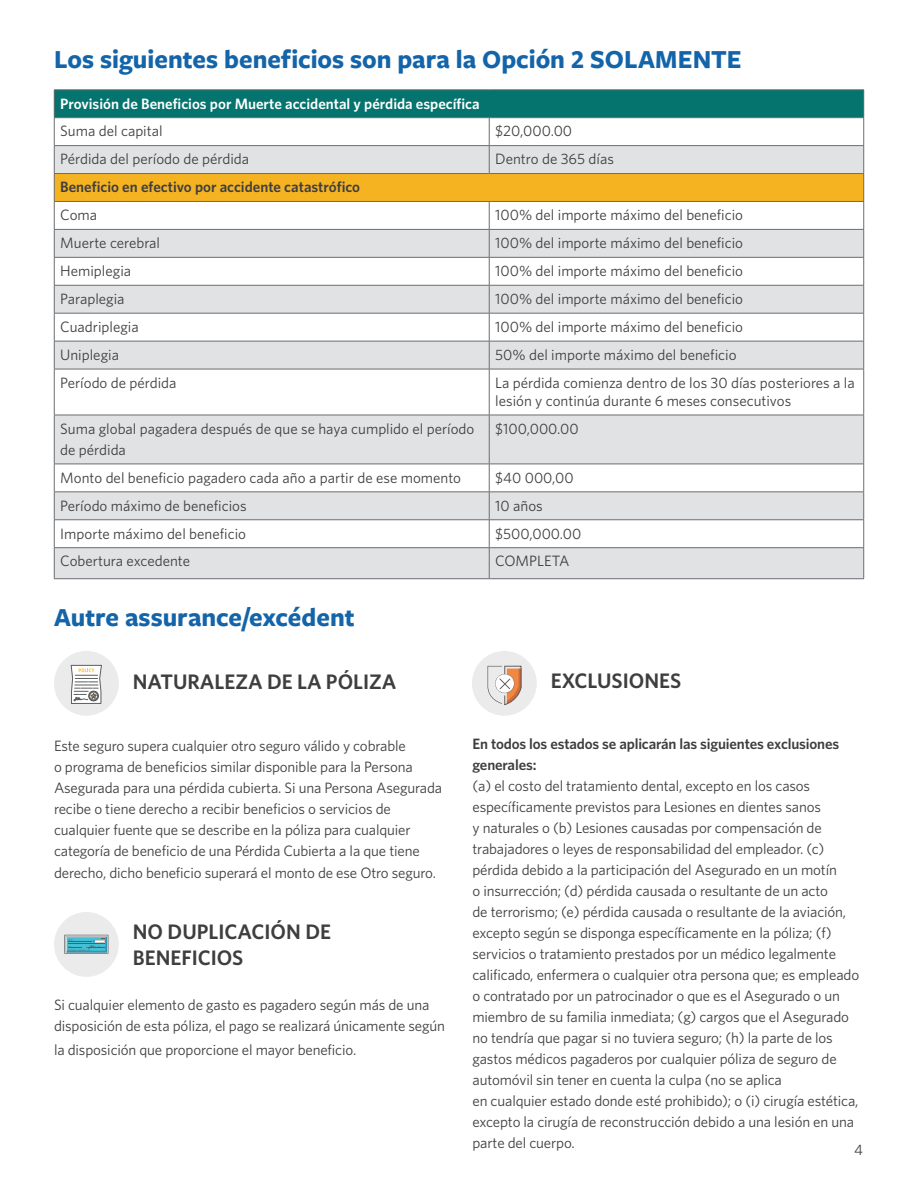
<style>
.page{position:relative;width:918px;height:1188px;background:#fff}
.page>*{position:absolute;margin:0;border:0;box-sizing:border-box;transform-origin:0 0}
._1_Section_Header{font:700 27px "Freight Sans Pro";color:#1364a9}
.t1{font:600 21px/25.5px "Whitney";color:#3e3e3f}
.t2{font:15px/21px "Whitney";letter-spacing:-.01em;color:#3e3e3f}
.t3{font:600 15px/21px "Whitney";letter-spacing:-.01em;color:#3e3e3f}
.t4{font:600 15px "Whitney";color:#fff}
</style>
<div class="page">
<div style="left:54px;top:90px;width:810px;height:28px;background:#05746e"></div>
<svg style="left:55px;top:146px;width:808px;height:432px;fill:#e1e2e4"></svg>
<div style="left:54px;top:174px;width:810px;height:27px;background:#f5b322"></div>
<hr style="left:54px;top:89px;width:435px;height:1px;background:#6c6d70">
<hr style="left:489px;top:89px;width:375px;height:1px;background:#6c6d70">
<hr style="left:54px;top:117px;width:435px;height:1px;background:#6c6d70">
<hr style="left:54px;top:201px;width:435px;height:1px;background:#6c6d70">
<hr style="left:54px;top:369px;width:1px;height:46px;background:#6c6d70">
<hr style="left:489px;top:369px;width:1px;height:46px;background:#6c6d70">
<hr style="left:863px;top:369px;width:1px;height:46px;background:#6c6d70">
<hr style="left:54px;top:145px;width:435px;height:1px;background:#6c6d70">
<hr style="left:54px;top:173px;width:435px;height:1px;background:#6c6d70">
<hr style="left:54px;top:229px;width:435px;height:1px;background:#6c6d70">
<hr style="left:54px;top:257px;width:435px;height:1px;background:#6c6d70">
<hr style="left:54px;top:285px;width:435px;height:1px;background:#6c6d70">
<hr style="left:54px;top:313px;width:435px;height:1px;background:#6c6d70">
<svg style="left:54px;top:90px;width:1px;height:279px"></svg>
<hr style="left:54px;top:341px;width:435px;height:1px;background:#6c6d70">
<svg style="left:489px;top:90px;width:375px;height:279px"></svg>
<hr style="left:54px;top:369px;width:435px;height:1px;background:#6c6d70">
<hr style="left:489px;top:369px;width:375px;height:1px;background:#6c6d70">
<hr style="left:54px;top:415px;width:1px;height:49px;background:#6c6d70">
<hr style="left:54px;top:415px;width:435px;height:1px;background:#6c6d70">
<hr style="left:489px;top:415px;width:375px;height:1px;background:#6c6d70">
<hr style="left:489px;top:415px;width:1px;height:49px;background:#6c6d70">
<hr style="left:863px;top:415px;width:1px;height:49px;background:#6c6d70">
<hr style="left:54px;top:464px;width:435px;height:1px;background:#6c6d70">
<hr style="left:489px;top:464px;width:375px;height:1px;background:#6c6d70">
<svg style="left:54px;top:464px;width:1px;height:83px"></svg>
<hr style="left:54px;top:492px;width:435px;height:1px;background:#6c6d70">
<hr style="left:489px;top:492px;width:375px;height:1px;background:#6c6d70">
<svg style="left:489px;top:464px;width:1px;height:83px"></svg>
<svg style="left:863px;top:464px;width:1px;height:83px"></svg>
<hr style="left:54px;top:520px;width:435px;height:1px;background:#6c6d70">
<hr style="left:489px;top:520px;width:375px;height:1px;background:#6c6d70">
<hr style="left:54px;top:548px;width:1px;height:30px;background:#6c6d70">
<hr style="left:54px;top:547px;width:435px;height:1px;background:#6c6d70">
<hr style="left:489px;top:547px;width:375px;height:1px;background:#6c6d70">
<hr style="left:489px;top:548px;width:1px;height:30px;background:#6c6d70">
<hr style="left:863px;top:548px;width:1px;height:30px;background:#6c6d70">
<hr style="left:54px;top:578px;width:435px;height:1px;background:#6c6d70">
<hr style="left:489px;top:578px;width:375px;height:1px;background:#6c6d70">
<div style="left:54px;top:651px;width:65px;height:65px;background:#ebebec;border-radius:50%"></div>
<svg style="left:70px;top:665px;width:32px;height:39px"></svg>
<div style="left:54px;top:912px;width:65px;height:65px;background:#ebebec;border-radius:50%"></div>
<svg style="left:64px;top:935px;width:44px;height:19px"></svg>
<div style="left:472px;top:651px;width:65px;height:65px;background:#ebebec;border-radius:50%"></div>
<svg style="left:488px;top:666px;width:34px;height:39px"></svg>
<p class="_1_Section_Header" style="left:54px;top:40px;width:689px">Los siguientes beneficios son para la Opción 2 SOLAMENTE</p>
<p class="t4" style="left:60px;top:93px;width:421px">Provisión de Beneficios por Muerte accidental y pérdida específica</p>
<p class="t2" style="left:60px;top:120px;width:104px">Suma del capital</p>
<p class="t2" style="left:495px;top:120px;width:78px">$20,000.00</p>
<p class="t2" style="left:60px;top:148px;width:190px">Pérdida del período de pérdida</p>
<p class="t2" style="left:495px;top:148px;width:120px">Dentro de 365 días</p>
<p class="t3" style="left:60px;top:176px;width:301px">Beneficio en efectivo por accidente catastrófico</p>
<p class="t2" style="left:60px;top:204px;width:38px">Coma</p>
<p class="t2" style="left:495px;top:204px;width:249px">100% del importe máximo del beneficio</p>
<p class="t2" style="left:60px;top:232px;width:101px">Muerte cerebral</p>
<p class="t2" style="left:495px;top:232px;width:249px">100% del importe máximo del beneficio</p>
<p class="t2" style="left:60px;top:260px;width:72px">Hemiplegia</p>
<p class="t2" style="left:495px;top:260px;width:249px">100% del importe máximo del beneficio</p>
<p class="t2" style="left:60px;top:288px;width:66px">Paraplegia</p>
<p class="t2" style="left:495px;top:288px;width:249px">100% del importe máximo del beneficio</p>
<p class="t2" style="left:60px;top:316px;width:80px">Cuadriplegia</p>
<p class="t2" style="left:495px;top:316px;width:249px">100% del importe máximo del beneficio</p>
<p class="t2" style="left:60px;top:344px;width:60px">Uniplegia</p>
<p class="t2" style="left:495px;top:344px;width:243px">50% del importe máximo del beneficio</p>
<p class="t2" style="left:60px;top:372px;width:118px">Período de pérdida</p>
<p class="t2" style="left:495px;top:373px;width:361px;line-height:18px">La pérdida comienza dentro de los 30 días posteriores a la lesión y continúa durante 6 meses consecutivos</p>
<p class="t2" style="left:60px;top:418px;width:416px">Suma global pagadera después de que se haya cumplido el período de pérdida</p>
<p class="t2" style="left:495px;top:418px;width:85px">$100,000.00</p>
<p class="t2" style="left:60px;top:467px;width:402px">Monto del beneficio pagadero cada año a partir de ese momento</p>
<p class="t2" style="left:495px;top:467px;width:80px">$40 000,00</p>
<p class="t2" style="left:60px;top:495px;width:188px">Período máximo de beneficios</p>
<p class="t2" style="left:495px;top:495px;width:49px">10 años</p>
<p class="t2" style="left:60px;top:522px;width:187px">Importe máximo del beneficio</p>
<p class="t2" style="left:495px;top:522px;width:88px">$500,000.00</p>
<p class="t2" style="left:60px;top:550px;width:131px">Cobertura excedente</p>
<p class="t2" style="left:495px;top:550px;width:76px">COMPLETA</p>
<p class="_1_Section_Header" style="left:54px;top:599px;width:302px">Autre assurance/excédent</p>
<p class="t1" style="left:133px;top:669px;width:265px">NATURALEZA DE LA PÓLIZA</p>
<p class="t2" style="left:54px;top:735px;width:390px">Este seguro supera cualquier otro seguro válido y cobrable<br>o programa de beneficios similar disponible para la Persona Asegurada para una pérdida cubierta. Si una Persona Asegurada recibe o tiene derecho a recibir beneficios o servicios de cualquier fuente que se describe en la póliza para cualquier categoría de beneficio de una Pérdida Cubierta a la que tiene derecho, dicho beneficio superará el monto de ese Otro seguro.</p>
<p class="t1" style="left:133px;top:919px;width:200px">NO DUPLICACIÓN DE<br>BENEFICIOS</p>
<p class="t2" style="left:54px;top:994px;width:393px">Si cualquier elemento de gasto es pagadero según más de una disposición de esta póliza, el pago se realizará únicamente según</p>
<p class="t2" style="left:54px;top:1039px;width:304px">la disposición que proporcione el mayor beneficio.</p>
<p class="t1" style="left:551px;top:668px;width:132px">EXCLUSIONES</p>
<p class="t3" style="left:472px;top:733px;width:368px">En todos los estados se aplicarán las siguientes exclusiones generales:</p>
<p class="t2" style="left:472px;top:775px;width:388px">(a) el costo del tratamiento dental, excepto en los casos específicamente previstos para Lesiones en dientes sanos<br>y naturales o (b) Lesiones causadas por compensación de trabajadores o leyes de responsabilidad del empleador. (c) pérdida debido a la participación del Asegurado en un motín<br>o insurrección; (d) pérdida causada o resultante de un acto<br>de terrorismo; (e) pérdida causada o resultante de la aviación, excepto según se disponga específicamente en la póliza; (f) servicios o tratamiento prestados por un médico legalmente calificado, enfermera o cualquier otra persona que; es empleado o contratado por un patrocinador o que es el Asegurado o un miembro de su familia inmediata; (g) cargos que el Asegurado no tendría que pagar si no tuviera seguro; (h) la parte de los gastos médicos pagaderos por cualquier póliza de seguro de automóvil sin tener en cuenta la culpa (no se aplica</p>
<p class="t2" style="left:472px;top:1090px;width:388px">en cualquier estado donde esté prohibido); o (i) cirugía estética, excepto la cirugía de reconstrucción debido a una lesión en una parte del cuerpo.</p>
<p class="t2" style="left:854px;top:1139px;width:10px">4</p>
</div>
